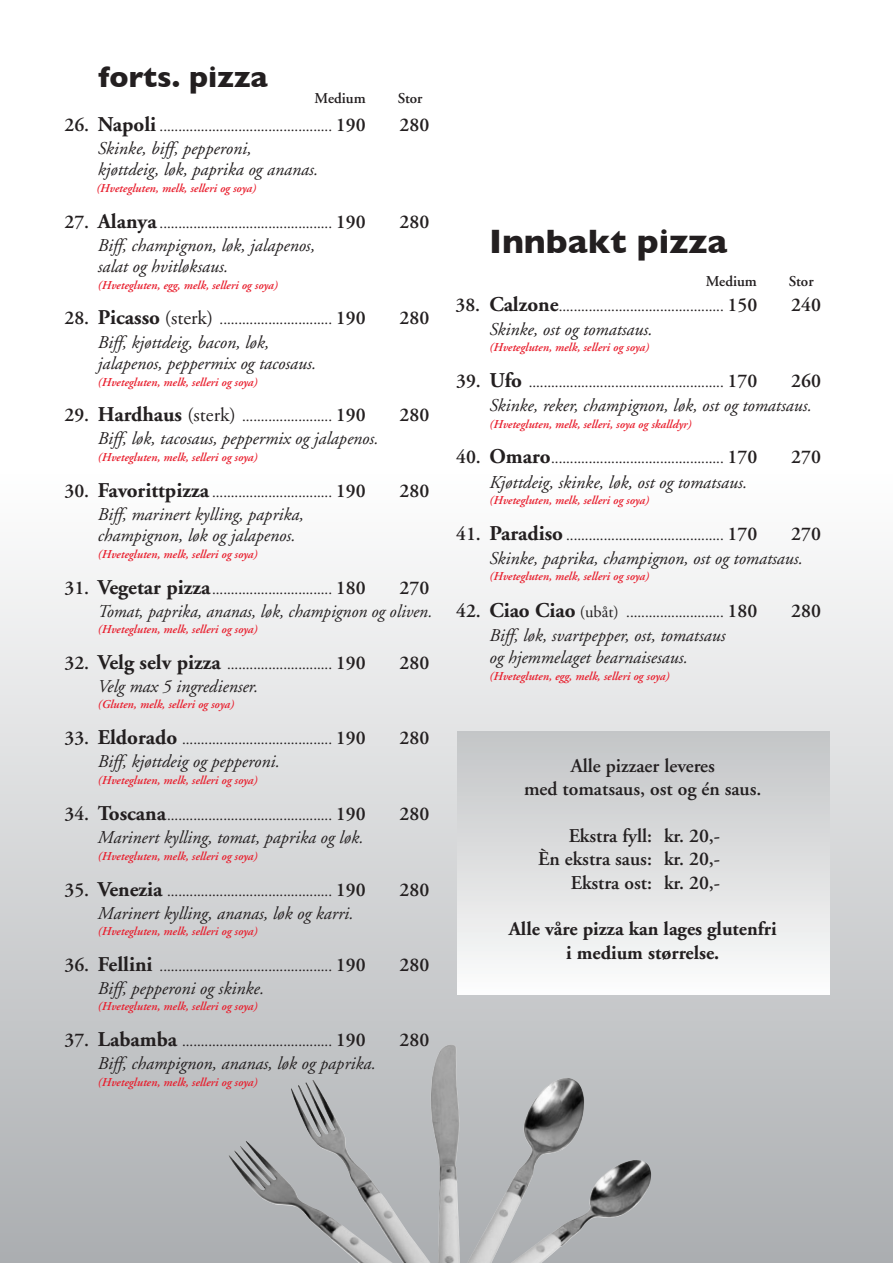
<style>
.page{position:relative;width:893px;height:1263px;background:#fff}
.page>*{position:absolute;margin:0;border:0;box-sizing:border-box;transform-origin:0 0}
.t1{font:700 34.5px "Gill Sans";color:#231f20}
.t2{font:700 30px "Gill Sans";color:#231f20}
.t3{font:600 19.5px "Adobe Garamond";color:#231f20}
.t4{font:700 19.5px "Adobe Garamond";color:#231f20}
.t5{font:italic 18px/21.6px "Adobe Garamond";color:#231f20}
.t6{font:15px "Adobe Garamond";color:#231f20}
.t7{font:600 15px "Adobe Garamond";color:#231f20}
.t8{font:italic 600 12px "Adobe Garamond";color:#e81d2c}
.s1{font-weight:600;font-size:19.5px}
.s2{font-weight:700;font-size:21px}
.s3{font-size:19.5px}
.s4{font-size:16.5px}
</style>
<div class="page">
<div style="left:0;top:472px;width:893px;height:791px;background:linear-gradient(to bottom,#fefffe,#abadb0)"></div>
<img style="left:228px;top:1088px;width:423px;height:175px">
<div style="left:457px;top:731px;width:373px;height:264px;background:linear-gradient(to bottom,#c2c4c5,#fcfcfc)"></div>
<p class="t2" style="left:99px;top:59px;width:171px">forts. pizza</p>
<p class="t6" style="left:64px;top:120px;width:303px"><span class="s1">26.</span> <span class="s2">Napoli</span> .............................................. <span class="s1">190</span></p>
<p class="t3" style="left:400px;top:117px;width:31px">280</p>
<p class="t5" style="left:98px;top:139px;width:222px">Skinke, biff, pepperoni,<br>kjøttdeig, løk, paprika og ananas.</p>
<p class="t8" style="left:96px;top:183px;width:161px">(Hvetegluten, melk, selleri og soya)</p>
<p class="t6" style="left:64px;top:217px;width:303px"><span class="s1">27.</span> <span class="s2">Alanya</span> .............................................. <span class="s1">190</span></p>
<p class="t3" style="left:400px;top:213px;width:31px">280</p>
<p class="t5" style="left:98px;top:236px;width:219px">Biff, champignon, løk, jalapenos, salat og hvitløksaus.</p>
<p class="t8" style="left:98px;top:280px;width:182px">(Hvetegluten, egg, melk, selleri og soya)</p>
<p class="t6" style="left:64px;top:314px;width:303px"><span class="s1">28.</span> <span class="s2">Picasso</span> <span class="s3">(sterk)</span> .............................. <span class="s1">190</span></p>
<p class="t3" style="left:400px;top:310px;width:31px">280</p>
<p class="t5" style="left:98px;top:333px;width:173px">Biff, kjøttdeig, bacon, løk,</p>
<p class="t5" style="left:98px;top:354px;width:220px">jalapenos, peppermix og tacosaus.</p>
<p class="t8" style="left:98px;top:377px;width:161px">(Hvetegluten, melk, selleri og soya)</p>
<p class="t6" style="left:64px;top:411px;width:303px"><span class="s1">29.</span> <span class="s2">Hardhaus</span> <span class="s3">(sterk)</span> ........................ <span class="s1">190</span></p>
<p class="t3" style="left:400px;top:407px;width:31px">280</p>
<p class="t5" style="left:98px;top:430px;width:282px">Biff, løk, tacosaus, peppermix og jalapenos.</p>
<p class="t8" style="left:98px;top:452px;width:161px">(Hvetegluten, melk, selleri og soya)</p>
<p class="t6" style="left:64px;top:486px;width:303px"><span class="s1">30.</span> <span class="s2">Favorittpizza</span> ................................ <span class="s1">190</span></p>
<p class="t3" style="left:400px;top:483px;width:31px">280</p>
<p class="t5" style="left:98px;top:505px;width:208px">Biff, marinert kylling, paprika,</p>
<p class="t5" style="left:98px;top:526px;width:199px">champignon, løk og jalapenos.</p>
<p class="t8" style="left:98px;top:549px;width:161px">(Hvetegluten, melk, selleri og soya)</p>
<p class="t6" style="left:64px;top:583px;width:303px"><span class="s1">31.</span> <span class="s2">Vegetar pizza</span>................................ <span class="s1">180</span></p>
<p class="t3" style="left:400px;top:579px;width:31px">270</p>
<p class="t5" style="left:98px;top:602px;width:336px">Tomat, paprika, ananas, løk, champignon og oliven.</p>
<p class="t8" style="left:98px;top:624px;width:161px">(Hvetegluten, melk, selleri og soya)</p>
<p class="t6" style="left:64px;top:658px;width:303px"><span class="s1">32.</span> <span class="s2">Velg selv pizza</span> ............................ <span class="s1">190</span></p>
<p class="t3" style="left:400px;top:655px;width:31px">280</p>
<p class="t5" style="left:98px;top:677px;width:162px">Velg max 5 ingredienser.</p>
<p class="t8" style="left:98px;top:700px;width:138px">(Gluten, melk, selleri og soya)</p>
<p class="t6" style="left:64px;top:733px;width:303px"><span class="s1">33.</span> <span class="s2">Eldorado</span> ........................................ <span class="s1">190</span></p>
<p class="t3" style="left:400px;top:730px;width:31px">280</p>
<p class="t5" style="left:98px;top:752px;width:184px">Biff, kjøttdeig og pepperoni.</p>
<p class="t8" style="left:98px;top:775px;width:161px">(Hvetegluten, melk, selleri og soya)</p>
<p class="t6" style="left:64px;top:809px;width:303px"><span class="s1">34.</span> <span class="s2">Toscana</span>............................................ <span class="s1">190</span></p>
<p class="t3" style="left:400px;top:806px;width:31px">280</p>
<p class="t5" style="left:98px;top:828px;width:267px">Marinert kylling, tomat, paprika og løk.</p>
<p class="t8" style="left:98px;top:851px;width:161px">(Hvetegluten, melk, selleri og soya)</p>
<p class="t6" style="left:64px;top:885px;width:303px"><span class="s1">35.</span> <span class="s2">Venezia</span> ............................................ <span class="s1">190</span></p>
<p class="t3" style="left:400px;top:881px;width:31px">280</p>
<p class="t5" style="left:98px;top:904px;width:257px">Marinert kylling, ananas, løk og karri.</p>
<p class="t8" style="left:98px;top:926px;width:161px">(Hvetegluten, melk, selleri og soya)</p>
<p class="t6" style="left:64px;top:960px;width:303px"><span class="s1">36.</span> <span class="s2">Fellini</span> .............................................. <span class="s1">190</span></p>
<p class="t3" style="left:400px;top:957px;width:31px">280</p>
<p class="t5" style="left:98px;top:979px;width:168px">Biff, pepperoni og skinke.</p>
<p class="t8" style="left:98px;top:1002px;width:161px">(Hvetegluten, melk, selleri og soya)</p>
<p class="t6" style="left:64px;top:1035px;width:303px"><span class="s1">37.</span> <span class="s2">Labamba</span> ........................................ <span class="s1">190</span></p>
<p class="t3" style="left:400px;top:1032px;width:31px">280</p>
<p class="t5" style="left:98px;top:1054px;width:280px">Biff, champignon, ananas, løk og paprika.</p>
<p class="t8" style="left:98px;top:1077px;width:161px">(Hvetegluten, melk, selleri og soya)</p>
<p class="t7" style="left:315px;top:92px;width:53px">Medium</p>
<p class="t7" style="left:398px;top:92px;width:26px">Stor</p>
<p class="t1" style="left:489px;top:221px;width:240px">Innbakt pizza</p>
<p class="t7" style="left:706px;top:275px;width:53px">Medium</p>
<p class="t7" style="left:789px;top:275px;width:26px">Stor</p>
<p class="t6" style="left:455px;top:300px;width:303px"><span class="s1">38.</span> <span class="s2">Calzone</span>............................................ <span class="s1">150</span></p>
<p class="t3" style="left:791px;top:297px;width:31px">240</p>
<p class="t5" style="left:489px;top:320px;width:165px">Skinke, ost og tomatsaus.</p>
<p class="t8" style="left:489px;top:343px;width:161px">(Hvetegluten, melk, selleri og soya)</p>
<p class="t6" style="left:456px;top:376px;width:303px"><span class="s1">39.</span> <span class="s2">Ufo</span> .................................................... <span class="s1">170</span></p>
<p class="t3" style="left:791px;top:373px;width:31px">260</p>
<p class="t5" style="left:489px;top:396px;width:324px">Skinke, reker, champignon, løk, ost og tomatsaus.</p>
<p class="t8" style="left:489px;top:419px;width:204px">(Hvetegluten, melk, selleri, soya og skalldyr)</p>
<p class="t6" style="left:456px;top:453px;width:303px"><span class="s1">40.</span> <span class="s2">Omaro</span>.............................................. <span class="s1">170</span></p>
<p class="t3" style="left:791px;top:449px;width:31px">270</p>
<p class="t5" style="left:489px;top:473px;width:259px">Kjøttdeig, skinke, løk, ost og tomatsaus.</p>
<p class="t8" style="left:489px;top:495px;width:161px">(Hvetegluten, melk, selleri og soya)</p>
<p class="t6" style="left:456px;top:529px;width:303px"><span class="s1">41.</span> <span class="s2">Paradiso</span> .......................................... <span class="s1">170</span></p>
<p class="t3" style="left:791px;top:526px;width:31px">270</p>
<p class="t5" style="left:489px;top:549px;width:315px">Skinke, paprika, champignon, ost og tomatsaus.</p>
<p class="t8" style="left:489px;top:572px;width:161px">(Hvetegluten, melk, selleri og soya)</p>
<p class="t6" style="left:456px;top:606px;width:303px"><span class="s1">42.</span> <span class="s2">Ciao Ciao</span> <span class="s4">(ubåt)</span> .......................... <span class="s1">180</span></p>
<p class="t3" style="left:791px;top:603px;width:31px">280</p>
<p class="t5" style="left:489px;top:626px;width:237px">Biff, løk, svartpepper, ost, tomatsaus</p>
<p class="t5" style="left:489px;top:648px;width:200px">og hjemmelaget bearnaisesaus.</p>
<p class="t8" style="left:489px;top:671px;width:182px">(Hvetegluten, egg, melk, selleri og soya)</p>
<p class="t3" style="left:571px;top:757px;width:146px">Alle pizzaer leveres</p>
<p class="t3" style="left:524px;top:781px;width:239px">med tomatsaus, ost og én saus.</p>
<p class="t3" style="left:569px;top:828px;width:153px">Ekstra fyll: kr. 20,-</p>
<p class="t3" style="left:538px;top:851px;width:184px">Èn ekstra saus: kr. 20,-</p>
<p class="t3" style="left:571px;top:874px;width:151px">Ekstra ost: kr. 20,-</p>
<p class="t4" style="left:509px;top:921px;width:269px">Alle våre pizza kan lages glutenfri</p>
<p class="t4" style="left:566px;top:945px;width:155px">i medium størrelse.</p>
</div>
